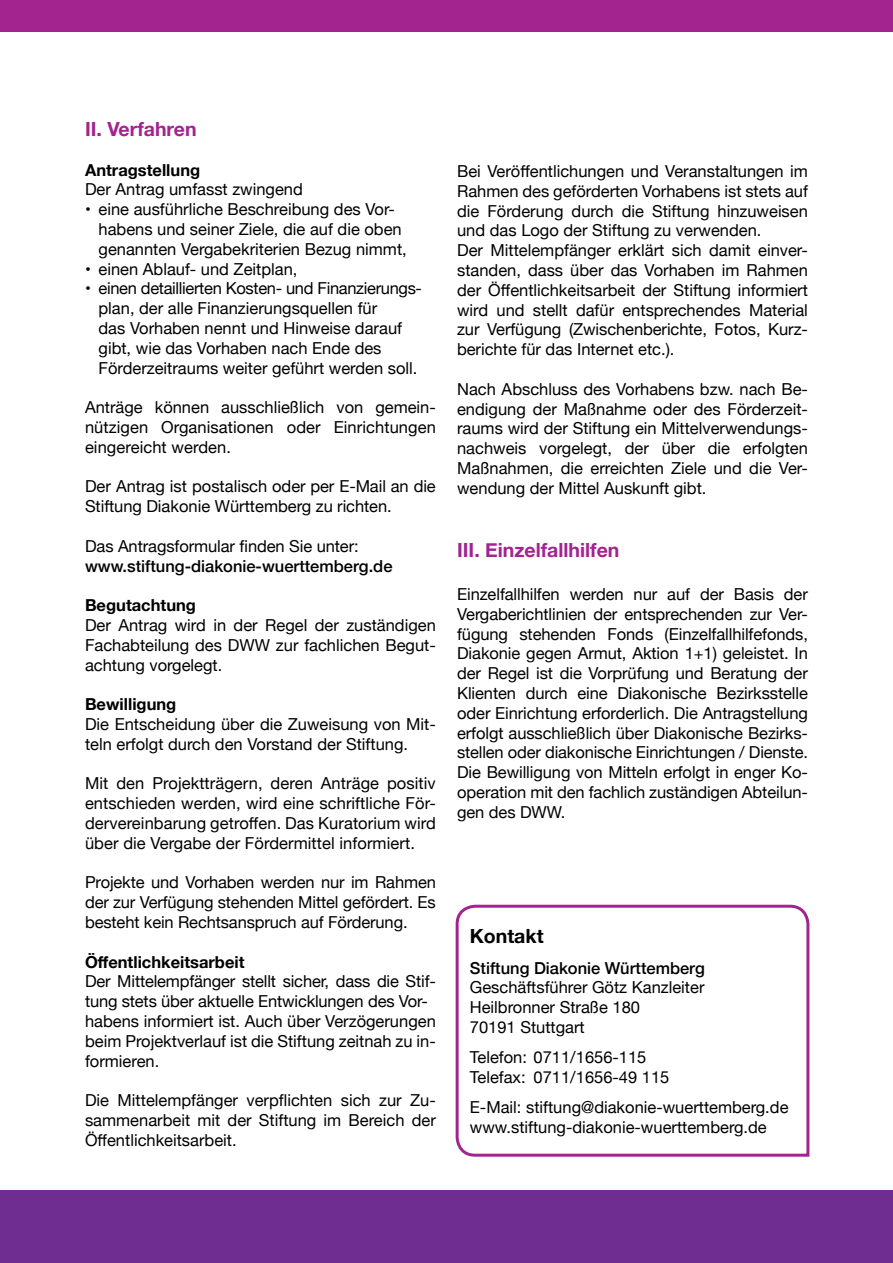
<style>
.page{position:relative;width:893px;height:1263px;background:#fff}
.page>*{position:absolute;margin:0;border:0;box-sizing:border-box;transform-origin:0 0}
.t1{font:700 19.5px "Helvetica Neue";color:#a3238f}
.t2{font:700 19.5px "Helvetica Neue";color:#000}
.t3{font:16.5px/19.8px "Helvetica Neue";color:#000}
.t4{font:500 16.5px "Helvetica Neue";color:#000}
.t5{font:700 16.5px "Helvetica Neue";color:#000}
</style>
<div class="page">
<div style="left:0;top:0;width:893px;height:32px;background:#a3238f"></div>
<svg style="left:455px;top:904px;width:355px;height:253px"></svg>
<div style="left:0;top:1191px;width:893px;height:72px;background:#6f2c91"></div>
<p class="t1" style="left:85px;top:114px;width:113px">II. Verfahren</p>
<p class="t5" style="left:85px;top:157px;width:117px">Antragstellung</p>
<p class="t3" style="left:85px;top:181px;width:219px">Der Antrag umfasst zwingend</p>
<p class="t3" style="left:99px;top:200px;width:310px;text-indent:-13px">• eine ausführliche Beschreibung des Vor&shy;habens und seiner Ziele, die auf die oben genannten Vergabekriterien Bezug nimmt,</p>
<p class="t3" style="left:85px;top:260px;width:214px">• einen Ablauf- und Zeitplan,</p>
<p class="t3" style="left:99px;top:280px;width:325px;text-indent:-13px">• einen detaillierten Kosten- und Finanzierungs&shy;plan, der alle Finanzierungsquellen für<br>das Vorhaben nennt und Hinweise darauf gibt, wie das Vorhaben nach Ende des Förderzeitraums weiter geführt werden soll.</p>
<p class="t3" style="left:85px;top:398px;width:352px;text-align:justify">Anträge können ausschließlich von gemein&shy;nützigen Organisationen oder Einrichtungen eingereicht werden.</p>
<p class="t3" style="left:85px;top:478px;width:352px">Der Antrag ist postalisch oder per E-Mail an die<br>Stiftung Diakonie Württemberg zu richten.</p>
<p class="t3" style="left:85px;top:537px;width:275px">Das Antragsformular finden Sie unter:</p>
<p class="t4" style="left:85px;top:552px;width:309px">www.stiftung-diakonie-wuerttemberg.de</p>
<p class="t5" style="left:85px;top:592px;width:112px">Begutachtung</p>
<p class="t3" style="left:85px;top:616px;width:352px;text-align:justify">Der Antrag wird in der Regel der zuständigen Fachabteilung des DWW zur fachlichen Begut&shy;achtung vorgelegt.</p>
<p class="t5" style="left:85px;top:691px;width:93px">Bewilligung</p>
<p class="t3" style="left:85px;top:715px;width:352px">Die Entscheidung über die Zuweisung von Mit&shy;teln erfolgt durch den Vorstand der Stiftung.</p>
<p class="t3" style="left:85px;top:775px;width:352px;text-align:justify">Mit den Projektträgern, deren Anträge positiv entschieden werden, wird eine schriftliche För&shy;dervereinbarung getroffen. Das Kuratorium wird über die Vergabe der Fördermittel informiert.</p>
<p class="t3" style="left:85px;top:874px;width:352px;text-align:justify">Projekte und Vorhaben werden nur im Rahmen der zur Verfügung stehenden Mittel gefördert. Es besteht kein Rechtsanspruch auf Förderung.</p>
<p class="t5" style="left:85px;top:949px;width:161px">Öffentlichkeitsarbeit</p>
<p class="t3" style="left:85px;top:973px;width:352px">Der Mittelempfänger stellt sicher, dass die Stif&shy;tung stets über aktuelle Entwicklungen des Vor&shy;habens informiert ist. Auch über Verzögerungen beim Projektverlauf ist die Stiftung zeitnah zu in&shy;formieren.</p>
<p class="t3" style="left:85px;top:1091px;width:352px;text-align:justify">Die Mittelempfänger verpflichten sich zur Zu&shy;sammenarbeit mit der Stiftung im Bereich der Öffentlichkeitsarbeit.</p>
<p class="t3" style="left:457px;top:162px;width:352px">Bei Veröffentlichungen und Veranstaltungen im Rahmen des geförderten Vorhabens ist stets auf die Förderung durch die Stiftung hinzuweisen und das Logo der Stiftung zu verwenden.<br>Der Mittelempfänger erklärt sich damit einver&shy;standen, dass über das Vorhaben im Rahmen der Öffentlichkeitsarbeit der Stiftung informiert wird und stellt dafür entsprechendes Material zur Verfügung (Zwischenberichte, Fotos, Kurz&shy;berichte für das Internet etc.).</p>
<p class="t3" style="left:457px;top:380px;width:352px;text-align:justify">Nach Abschluss des Vorhabens bzw. nach Be&shy;endigung der Maßnahme oder des Förderzeit&shy;raums wird der Stiftung ein Mittelverwendungs&shy;nachweis vorgelegt, der über die erfolgten Maßnahmen, die erreichten Ziele und die Ver&shy;wendung der Mittel Auskunft gibt.</p>
<p class="t1" style="left:457px;top:534px;width:164px">III. Einzelfallhilfen</p>
<p class="t3" style="left:457px;top:585px;width:352px;text-align:justify">Einzelfallhilfen werden nur auf der Basis der Vergaberichtlinien der entsprechenden zur Ver&shy;fügung stehenden Fonds (Einzelfallhilfefonds, Diakonie gegen Armut, Aktion 1+1) geleistet. In der Regel ist die Vorprüfung und Beratung der Klienten durch eine Diakonische Bezirksstelle oder Einrichtung erforderlich. Die Antragstellung erfolgt ausschließlich über Diakonische Bezirks&shy;stellen oder diakonische Einrichtungen / Dienste.<br>Die Bewilligung von Mitteln erfolgt in enger Ko&shy;operation mit den fachlich zuständigen Abteilun&shy;gen des DWW.</p>
<p class="t2" style="left:470px;top:921px;width:75px">Kontakt</p>
<p class="t4" style="left:470px;top:954px;width:237px">Stiftung Diakonie Württemberg</p>
<p class="t3" style="left:470px;top:978px;width:236px">Geschäftsführer Götz Kanzleiter<br>Heilbronner Straße 180<br>70191 Stuttgart</p>
<p class="t3" style="left:470px;top:1048px;width:201px">Telefon: 0711/1656-115<br>Telefax: 0711/1656-49 115</p>
<p class="t3" style="left:470px;top:1098px;width:320px">E-Mail: stiftung@diakonie-wuerttemberg.de www.stiftung-diakonie-wuerttemberg.de</p>
</div>
